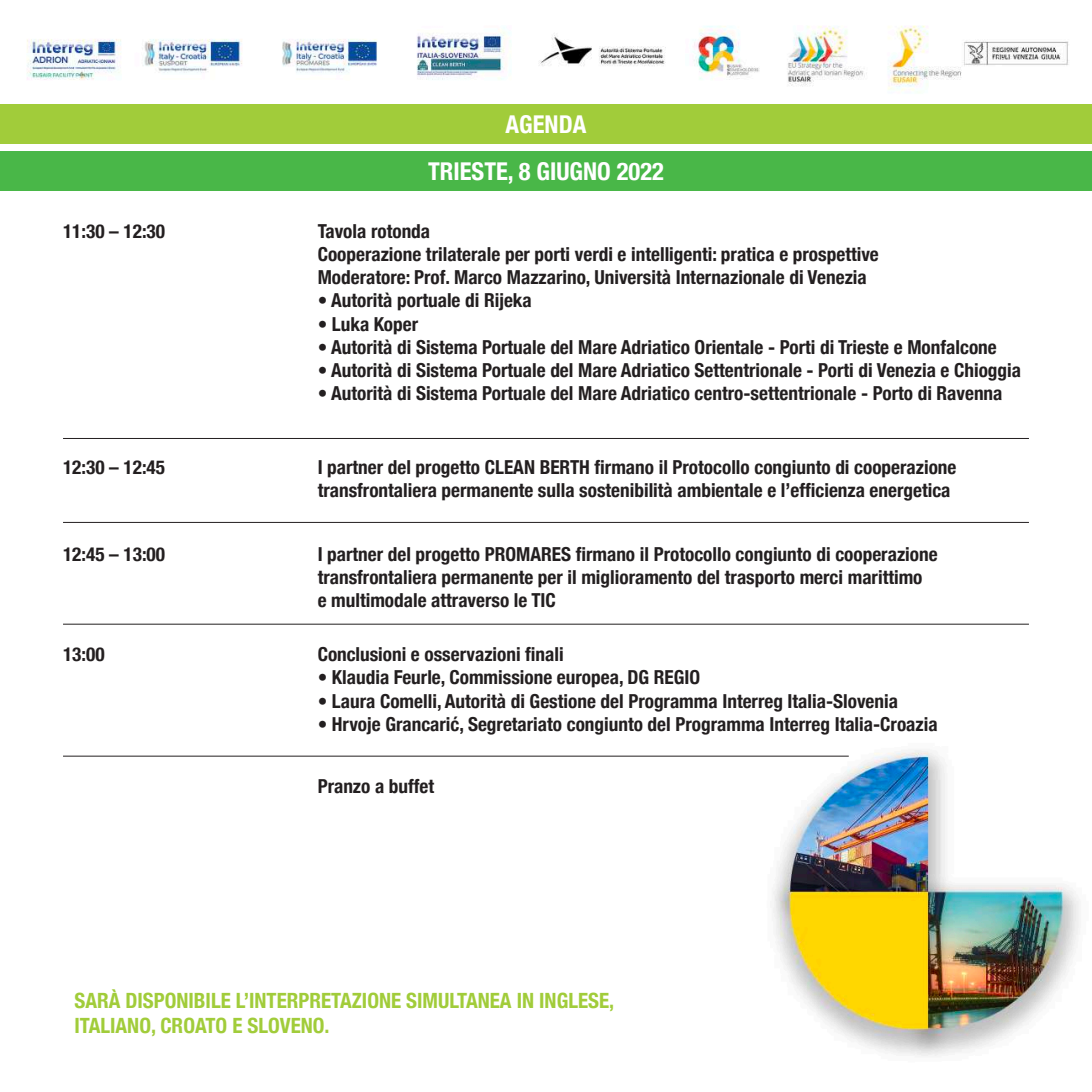
<style>
.page{position:relative;width:1092px;height:1092px;background:#fff}
.page>*{position:absolute;margin:0;border:0;box-sizing:border-box;transform-origin:0 0}
.t1{font:700 condensed 24.5px/47.1px "Helvetica Neue";color:#fff;text-align:center}
.t2{font:700 condensed 21px/25.2px "Helvetica Neue";color:#a1cc3a}
.t3{font:700 condensed 19.25px/23.1px "Helvetica Neue";color:#231f20}
</style>
<div class="page">
<img style="left:27px;top:25px;width:1052px;height:1031px">
<div style="left:0;top:104px;width:1091px;height:40px;background:#a1cc3a"></div>
<div style="left:0;top:151px;width:1091px;height:40px;background:#49b748"></div>
<hr style="left:63px;top:522px;width:965px;height:1px;background:#231f20">
<hr style="left:63px;top:438px;width:965px;height:1px;background:#231f20">
<hr style="left:63px;top:623px;width:965px;height:1px;background:#231f20">
<hr style="left:63px;top:755px;width:785px;height:1px;background:#231f20">
<p class="t1" style="left:428px;top:99px;width:237px">AGENDA<br>TRIESTE, 8 GIUGNO 2022</p>
<p class="t3" style="left:63px;top:218px;width:104px">11:30 – 12:30</p>
<p class="t3" style="left:317px;top:218px;width:562px">Tavola rotonda<br>Cooperazione trilaterale per porti verdi e intelligenti: pratica e prospettive<br>Moderatore: Prof. Marco Mazzarino, Università Internazionale di Venezia</p>
<p class="t3" style="left:317px;top:288px;width:216px">• Autorità portuale di Rijeka</p>
<p class="t3" style="left:317px;top:311px;width:102px">• Luka Koper</p>
<p class="t3" style="left:317px;top:334px;width:680px">• Autorità di Sistema Portuale del Mare Adriatico Orientale - Porti di Trieste e Monfalcone</p>
<p class="t3" style="left:317px;top:357px;width:705px">• Autorità di Sistema Portuale del Mare Adriatico Settentrionale - Porti di Venezia e Chioggia</p>
<p class="t3" style="left:317px;top:380px;width:686px">• Autorità di Sistema Portuale del Mare Adriatico centro-settentrionale - Porto di Ravenna</p>
<p class="t3" style="left:63px;top:454px;width:104px">12:30 – 12:45</p>
<p class="t3" style="left:317px;top:454px;width:640px">I partner del progetto CLEAN BERTH firmano il Protocollo congiunto di cooperazione transfrontaliera permanente sulla sostenibilità ambientale e l’efficienza energetica</p>
<p class="t3" style="left:63px;top:541px;width:104px">12:45 – 13:00</p>
<p class="t3" style="left:317px;top:541px;width:621px">I partner del progetto PROMARES firmano il Protocollo congiunto di cooperazione transfrontaliera permanente per il miglioramento del trasporto merci marittimo<br>e multimodale attraverso le TIC</p>
<p class="t3" style="left:63px;top:641px;width:43px">13:00</p>
<p class="t3" style="left:317px;top:641px;width:247px">Conclusioni e osservazioni finali</p>
<p class="t3" style="left:317px;top:664px;width:384px">• Klaudia Feurle, Commissione europea, DG REGIO</p>
<p class="t3" style="left:317px;top:687px;width:582px">• Laura Comelli, Autorità di Gestione del Programma Interreg Italia-Slovenia</p>
<p class="t3" style="left:317px;top:710px;width:621px">• Hrvoje Grancarić, Segretariato congiunto del Programma Interreg Italia-Croazia</p>
<p class="t3" style="left:317px;top:773px;width:118px">Pranzo a buffet</p>
<p class="t2" style="left:74px;top:986px;width:541px">SARÀ DISPONIBILE L’INTERPRETAZIONE SIMULTANEA IN INGLESE,<br>ITALIANO, CROATO E SLOVENO.</p>
</div>
